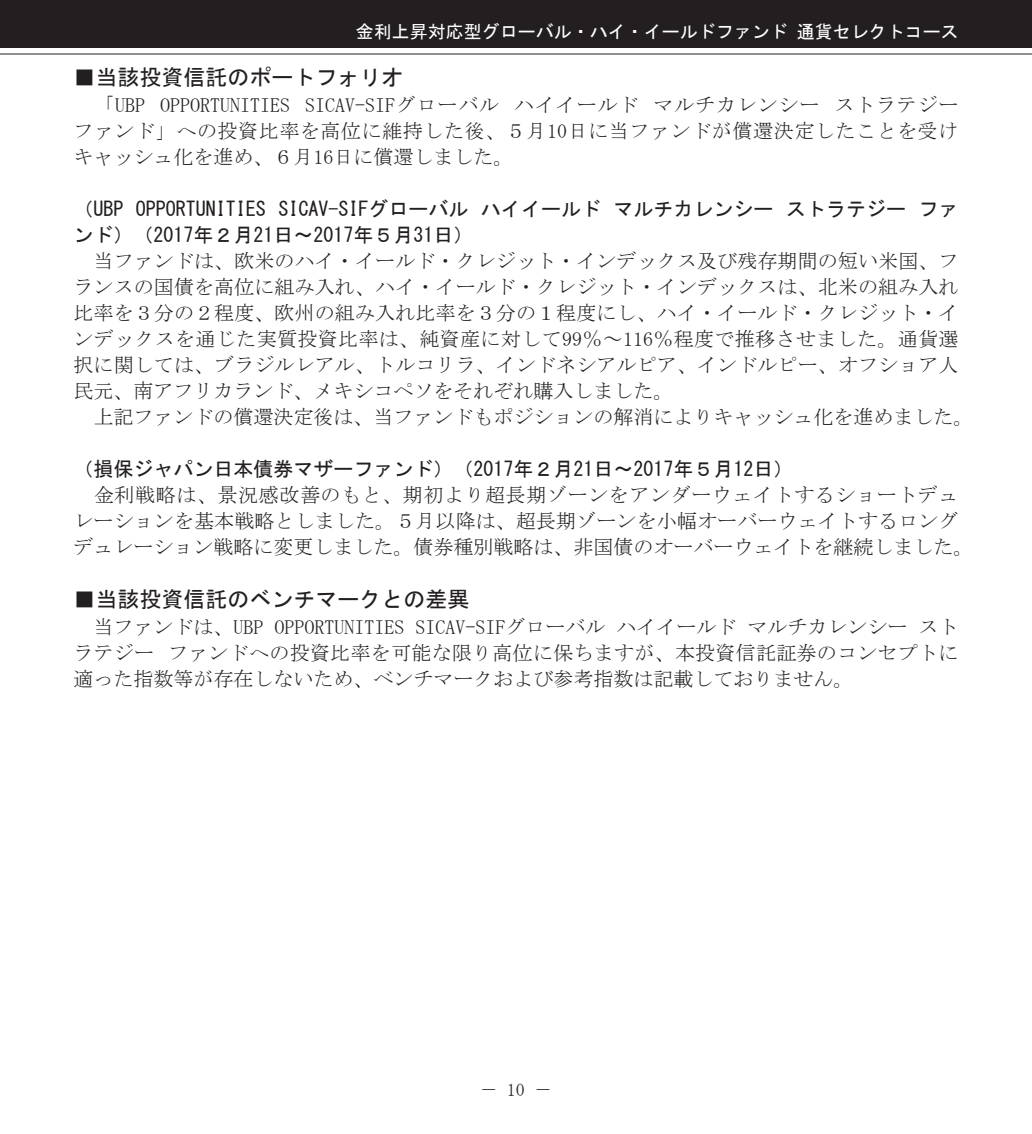
<style>
.page{position:relative;width:1032px;height:1134px;background:#fff}
.page>*{position:absolute;margin:0;border:0;box-sizing:border-box;transform-origin:0 0}
.t1{font:22px "MS Gothic";color:#231f20}
.t2{font:20px/26px "MS Mincho";letter-spacing:.005em;color:#231f20;text-align:justify}
.t3{font:20px/26px "MS Gothic";color:#231f20}
.t4{font:18px "MS Gothic";color:#fff}
.t5{font:18px "MS Mincho";color:#231f20}
</style>
<div class="page">
<div style="left:0;top:0;width:1032px;height:48px;background:#231f20"></div>
<hr style="left:0;top:53px;width:1032px;height:1px;background:#231f20">
<p class="t4" style="left:356px;top:23px;width:605px">金利上昇対応型グローバル・ハイ・イールドファンド 通貨セレクトコース</p>
<p class="t1" style="left:73px;top:66px;width:332px">■当該投資信託のポートフォリオ</p>
<p class="t2" style="left:73px;top:91px;width:886px">　「UBP OPPORTUNITIES SICAV-SIFグローバル ハイイールド マルチカレンシー ストラテジーファンド」への投資比率を高位に維持した後、５月10日に当ファンドが償還決定したことを受けキャッシュ化を進め、６月16日に償還しました。</p>
<p class="t3" style="left:73px;top:195px;width:886px">（UBP OPPORTUNITIES SICAV-SIFグローバル ハイイールド マルチカレンシー ストラテジー ファンド）（2017年２月21日～2017年５月31日）</p>
<p class="t2" style="left:73px;top:247px;width:902px;text-align:left">　当ファンドは、欧米のハイ・イールド・クレジット・インデックス及び残存期間の短い米国、フランスの国債を高位に組み入れ、ハイ・イールド・クレジット・インデックスは、北米の組み入れ比率を３分の２程度、欧州の組み入れ比率を３分の１程度にし、ハイ・イールド・クレジット・インデックスを通じた実質投資比率は、純資産に対して99％～116％程度で推移させました。通貨選択に関しては、ブラジルレアル、トルコリラ、インドネシアルピア、インドルピー、オフショア人民元、南アフリカランド、メキシコペソをそれぞれ購入しました。<br>　上記ファンドの償還決定後は、当ファンドもポジションの解消によりキャッシュ化を進めました。</p>
<p class="t3" style="left:73px;top:455px;width:722px">（損保ジャパン日本債券マザーファンド）（2017年２月21日～2017年５月12日）</p>
<p class="t2" style="left:73px;top:481px;width:902px;text-align:left">　金利戦略は、景況感改善のもと、期初より超長期ゾーンをアンダーウェイトするショートデュレーションを基本戦略としました。５月以降は、超長期ゾーンを小幅オーバーウェイトするロングデュレーション戦略に変更しました。債券種別戦略は、非国債のオーバーウェイトを継続しました。</p>
<p class="t1" style="left:73px;top:588px;width:398px">■当該投資信託のベンチマークとの差異</p>
<p class="t2" style="left:73px;top:613px;width:886px">　当ファンドは、UBP OPPORTUNITIES SICAV-SIFグローバル ハイイールド マルチカレンシー ストラテジー ファンドへの投資比率を可能な限り高位に保ちますが、本投資信託証券のコンセプトに適った指数等が存在しないため、ベンチマークおよび参考指数は記載しておりません。</p>
<p class="t5" style="left:507px;top:1081px;width:19px">10</p>
<p class="t5" style="left:480px;top:1081px;width:73px">－　　－</p>
</div>
